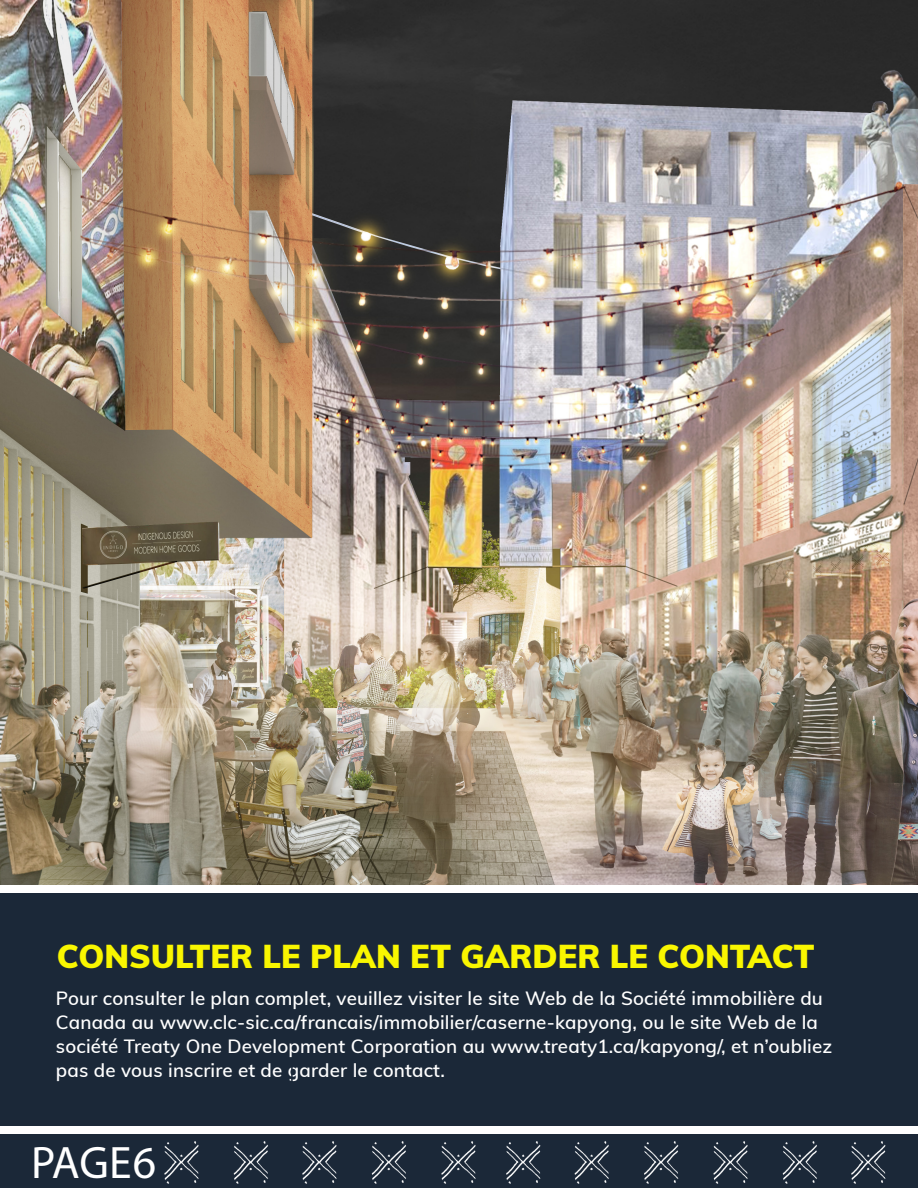
<style>
.page{position:relative;width:918px;height:1188px;background:#fff}
.page>*{position:absolute;margin:0;border:0;box-sizing:border-box;transform-origin:0 0}
.t1{font:45.75px "Myriad Pro";color:#fff}
.t2{font:900 32.4px "Muli";color:#f9f600}
.t3{font:600 18.75px/24px "Muli";letter-spacing:.01em;color:#fff}
</style>
<div class="page">
<img style="left:0;top:0;width:918px;height:884px">
<div style="left:0;top:1134px;width:918px;height:54px;background:#1b2838"></div>
<img style="left:164px;top:1141px;width:312px;height:43px">
<img style="left:506px;top:1141px;width:380px;height:43px">
<div style="left:0;top:893px;width:918px;height:232px;background:#1b2838"></div>
<p class="t2" style="left:57px;top:932px;width:759px">CONSULTER LE PLAN ET GARDER LE CONTACT</p>
<p class="t3" style="left:56px;top:986px;width:778px">Pour consulter le plan complet, veuillez visiter le site Web de la Société immobilière du Canada au www.clc-sic.ca/francais/immobilier/caserne-kapyong, ou le site Web de la société Treaty One Development Corporation au www.treaty1.ca/kapyong/, et n’oubliez pas de vous inscrire et de garder le contact.</p>
<p class="t1" style="left:31px;top:1134px;width:127px">PAGE 6</p>
</div>
